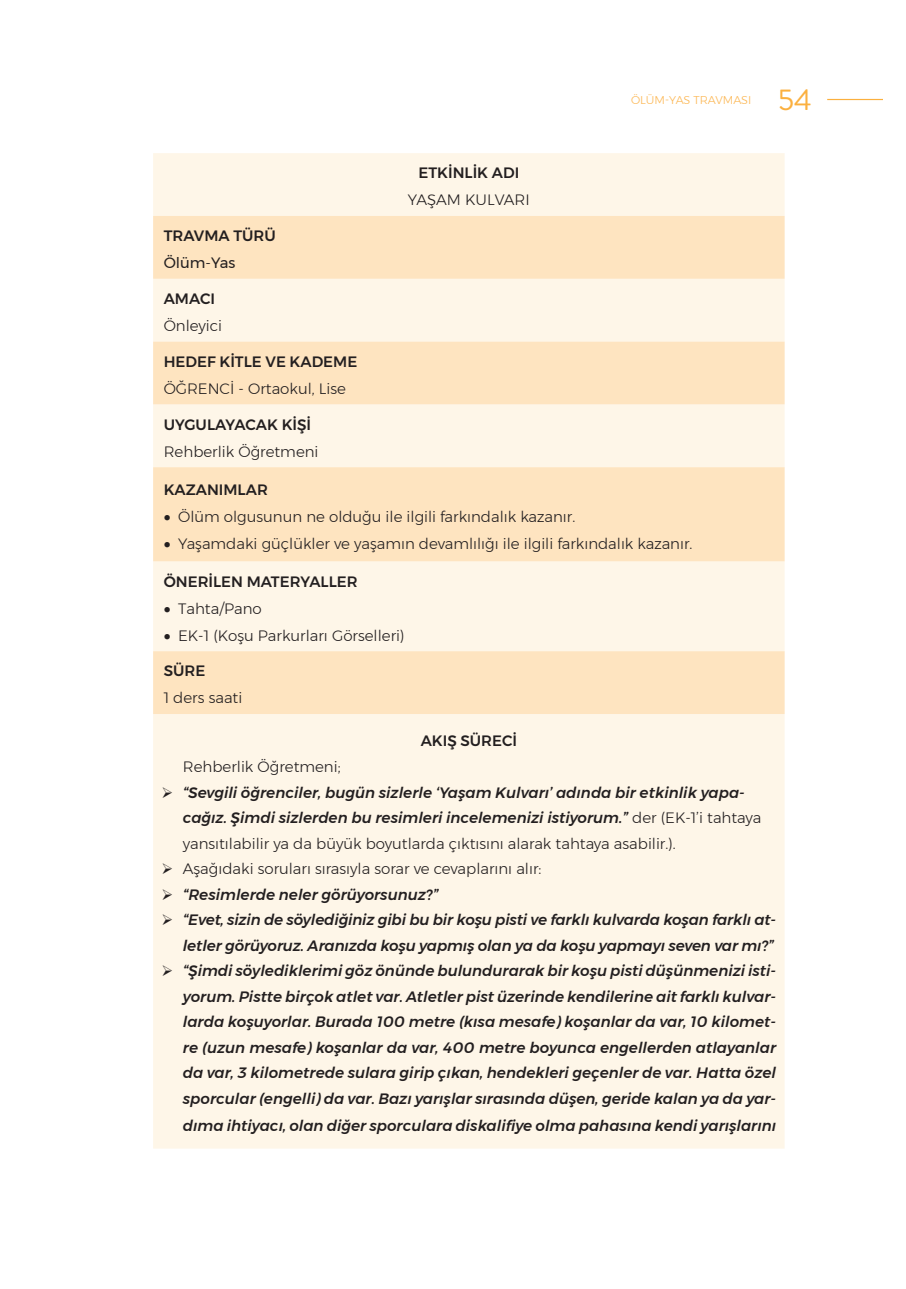
<style>
.page{position:relative;width:906px;height:1289px;background:#fff}
.page>*{position:absolute;margin:0;border:0;box-sizing:border-box;transform-origin:0 0}
.t1{font:30px "Brandon Grotesque";color:#fbb03f}
.t2{font:italic 500 15px/25.5px "Montserrat";color:#231f20}
.tablo_içi{font:300 15px "Montserrat";color:#231f20}
.tablo_içi-2{font:500 15px "Montserrat";color:#231f20}
.etkinlik_adı{font:500 15px "Montserrat";color:#231f20}
.tablo_içi-3{font:15px "Montserrat";color:#231f20}
.t3{font:300 11.25px "Montserrat";color:#fcb754}
.s1{font-weight:300;font-style:normal}
</style>
<div class="page">
<hr style="left:827px;top:99px;width:79px;height:1px;background:#fbb03f">
<div style="left:884px;top:74px;width:22px;height:62px;background:#fff"></div>
<div style="left:153px;top:153px;width:631px;height:995px;background:#fef6e8"></div>
<svg style="left:153px;top:216px;width:631px;height:498px;background:#feebd1"></svg>
<svg style="left:173px;top:797px;width:15px;height:1px"></svg>
<svg style="left:173px;top:874px;width:15px;height:1px"></svg>
<svg style="left:173px;top:899px;width:15px;height:1px"></svg>
<svg style="left:173px;top:925px;width:15px;height:1px"></svg>
<svg style="left:173px;top:976px;width:15px;height:1px"></svg>
<p class="etkinlik_adı" style="left:418px;top:161px;width:102px">ETKİNLİK ADI</p>
<p class="tablo_içi" style="left:408px;top:189px;width:123px">YAŞAM KULVARI</p>
<p class="t3" style="left:631px;top:92px;width:122px">ÖLÜM-YAS TRAVMASI</p>
<h1 class="t1" style="left:778px;top:79px;width:35px">54</h1>
<p class="tablo_içi-2" style="left:164px;top:224px;width:113px">TRAVMA TÜRÜ</p>
<p class="tablo_içi-3" style="left:164px;top:251px;width:73px">Ölüm-Yas</p>
<p class="tablo_içi-2" style="left:164px;top:287px;width:53px">AMACI</p>
<p class="tablo_içi" style="left:164px;top:314px;width:60px">Önleyici</p>
<p class="tablo_içi-2" style="left:164px;top:349px;width:195px">HEDEF KİTLE VE KADEME</p>
<p class="tablo_içi" style="left:164px;top:377px;width:184px">ÖĞRENCİ - Ortaokul, Lise</p>
<p class="tablo_içi-2" style="left:164px;top:412px;width:149px">UYGULAYACAK KİŞİ</p>
<p class="tablo_içi" style="left:164px;top:440px;width:156px">Rehberlik Öğretmeni</p>
<p class="tablo_içi-2" style="left:164px;top:477px;width:106px">KAZANIMLAR</p>
<p class="tablo_içi" style="left:164px;top:505px;width:413px">• Ölüm olgusunun ne olduğu ile ilgili farkındalık kazanır.</p>
<p class="tablo_içi" style="left:164px;top:532px;width:530px">• Yaşamdaki güçlükler ve yaşamın devamlılığı ile ilgili farkındalık kazanır.</p>
<p class="tablo_içi-2" style="left:164px;top:569px;width:195px">ÖNERİLEN MATERYALLER</p>
<p class="tablo_içi" style="left:164px;top:597px;width:99px">• Tahta/Pano</p>
<p class="tablo_içi" style="left:164px;top:624px;width:242px">• EK-1 (Koşu Parkurları Görselleri)</p>
<p class="tablo_içi-2" style="left:164px;top:659px;width:43px">SÜRE</p>
<p class="tablo_içi" style="left:164px;top:686px;width:80px">1 ders saati</p>
<p class="tablo_içi-2" style="left:421px;top:729px;width:98px">AKIŞ SÜRECİ</p>
<p class="tablo_içi" style="left:183px;top:755px;width:159px">Rehberlik Öğretmeni;</p>
<p class="t2" style="left:183px;top:779px;width:580px;text-indent:-21px">➢ “Sevgili öğrenciler, bugün sizlerle ‘Yaşam Kulvarı’ adında bir etkinlik yapa&shy;cağız. Şimdi sizlerden bu resimleri incelemenizi istiyorum.” <span class="s1">der (EK-1’i tahtaya yansıtılabilir ya da büyük boyutlarda çıktısını alarak tahtaya asabilir.).</span></p>
<p class="tablo_içi" style="left:162px;top:857px;width:381px">➢ Aşağıdaki soruları sırasıyla sorar ve cevaplarını alır:</p>
<p class="t2" style="left:162px;top:881px;width:278px">➢ “Resimlerde neler görüyorsunuz?”</p>
<p class="t2" style="left:162px;top:907px;width:616px;text-align:right">➢ “Evet, sizin de söylediğiniz gibi bu bir koşu pisti ve farklı kulvarda koşan farklı at&shy;letler görüyoruz. Aranızda koşu yapmış olan ya da koşu yapmayı seven var mı?”</p>
<p class="t2" style="left:183px;top:958px;width:595px;text-align:justify;text-indent:-21px">➢ “Şimdi söylediklerimi göz önünde bulundurarak bir koşu pisti düşünmenizi isti&shy;yorum. Pistte birçok atlet var. Atletler pist üzerinde kendilerine ait farklı kulvar&shy;larda koşuyorlar. Burada 100 metre (kısa mesafe) koşanlar da var, 10 kilomet&shy;re (uzun mesafe) koşanlar da var, 400 metre boyunca engellerden atlayanlar da var, 3 kilometrede sulara girip çıkan, hendekleri geçenler de var. Hatta özel sporcular (engelli) da var. Bazı yarışlar sırasında düşen, geride kalan ya da yar-</p>
<p class="t2" style="left:183px;top:1112px;width:595px">dıma ihtiyacı, olan diğer sporculara diskalifiye olma pahasına kendi yarışlarını</p>
</div>
